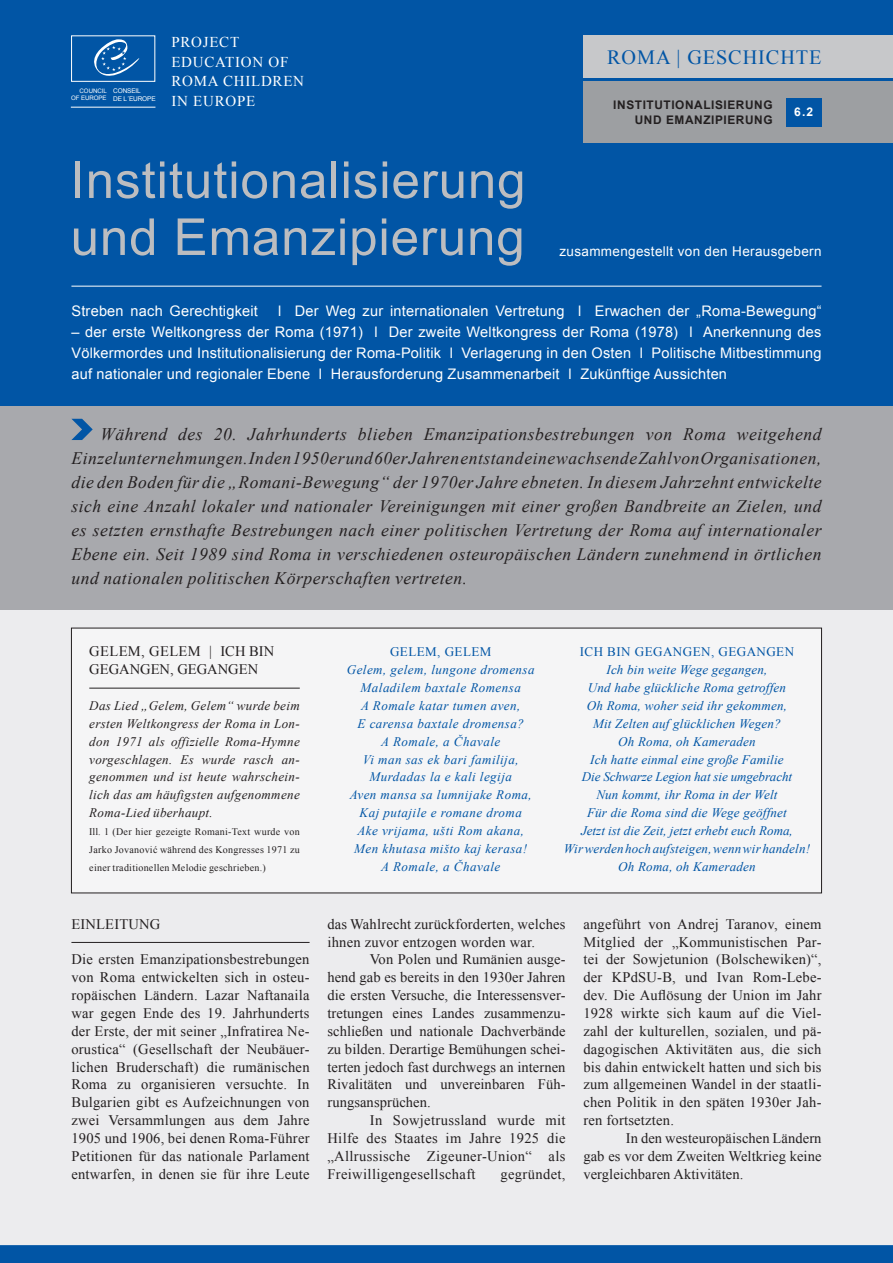
<style>
.page{position:relative;width:893px;height:1263px;background:#fff}
.page>*{position:absolute;margin:0;border:0;box-sizing:border-box;transform-origin:0 0}
.t1{font:51px/57px "Arial";letter-spacing:.02em;color:#bcbdc0}
.t2{font:20.25px "Times New Roman";letter-spacing:.045em;color:#0155a5}
.t3{font:italic 17.55px/24px "Times New Roman";letter-spacing:.03em;color:#231f20;text-align:justify}
.t4{font:15px/19.5px "Times New Roman";letter-spacing:.05em;color:#fff}
.t5{font:14.55px/17.9px "Times New Roman";letter-spacing:.015em;color:#231f20;text-align:justify}
.t6{font:14.55px/21px "Arial";letter-spacing:.015em;color:#fff;text-align:justify}
.t7{font:13.5px "Arial";letter-spacing:.025em;color:#fff}
.t8{font:italic 13.05px/17.9px "Times New Roman";letter-spacing:.015em;color:#0155a5;text-align:center}
.t9{font:italic 13.05px/17.9px "Times New Roman";letter-spacing:.035em;color:#0155a5;text-align:center}
.t10{font:italic 13.05px/17.9px "Times New Roman";letter-spacing:.025em;color:#231f20;text-align:justify}
.t11{font:13.05px "Times New Roman";letter-spacing:.035em;color:#0155a5}
.t12{font:700 12px "Arial";color:#fff}
.t13{font:700 11.85px/15px "Arial";letter-spacing:.05em;color:#231f20;text-align:right}
.t14{font:10.05px/17.9px "Times New Roman";letter-spacing:.025em;color:#231f20;text-align:justify}
.t15{font:6.45px/7.6px "Arial";letter-spacing:-.025em;color:#fff}
.t16{font:6.15px/7.6px "Arial";letter-spacing:-.01em;color:#fff;text-align:right}
</style>
<div class="page">
<div style="left:0;top:0;width:893px;height:411px;background:#0155a5"></div>
<hr style="left:71px;top:107px;width:84px;height:1px;background:#fff">
<svg style="left:90px;top:39px;width:49px;height:43px"></svg>
<div style="left:583px;top:81px;width:310px;height:62px;background:#9d9fa2"></div>
<div style="left:583px;top:36px;width:310px;height:42px;background:#c7c8ca"></div>
<div style="left:786px;top:98px;width:35px;height:28px;background:#0155a5"></div>
<div style="left:0;top:487px;width:893px;height:776px;background:#ececee"></div>
<hr style="left:71px;top:942px;width:239px;height:1px;background:#231f20">
<div style="left:0;top:1245px;width:893px;height:18px;background:#0155a5"></div>
<hr style="left:71px;top:286px;width:750px;height:1px;background:#fff">
<div style="left:0;top:406px;width:893px;height:204px;background:#a8a9ad"></div>
<svg style="left:71px;top:419px;width:22px;height:21px"></svg>
<div style="left:71px;top:628px;width:750px;height:265px;background:#f5f5f6"></div>
<hr style="left:89px;top:688px;width:211px;height:1px;background:#231f20">
<p class="t16" style="left:71px;top:87px;width:37px">Council of Europe</p>
<p class="t15" style="left:113px;top:87px;width:43px">Conseil<br>de l´Europe</p>
<p class="t4" style="left:171px;top:32px;width:134px">Project<br>Education of<br>Roma Children in Europe</p>
<h1 class="t1" style="left:71px;top:152px;width:456px">I nstitutionalisierung und Emanzipierung</h1>
<h2 class="t2" style="left:607px;top:44px;width:216px">Roma | Geschichte</h2>
<p class="t12" style="left:794px;top:104px;width:21px">6.2</p>
<p class="t13" style="left:613px;top:98px;width:161px">INSTITUTIONALISIERUNG<br>UND EMANZIPIERUNG</p>
<p class="t7" style="left:559px;top:242px;width:264px">zusammengestellt von den Herausgebern</p>
<p class="t6" style="left:71px;top:301px;width:188px">Streben nach Gerechtigkeit</p>
<p class="t6" style="left:278px;top:301px;width:545px">l Der Weg zur internationalen Vertretung l Erwachen der „Roma-Bewegung“</p>
<p class="t6" style="left:71px;top:322px;width:752px">– der erste Weltkongress der Roma (1971) l Der zweite Weltkongress der Roma (1978) l Anerkennung des Völkermordes und I nstitutionalisierung der Roma-Politik l Verlagerung in den Osten l Politische Mitbestimmung auf nationaler und regionaler Ebene l Herausforderung Zusammenarbeit l Zukünftige Aussichten</p>
<p class="t3" style="left:71px;top:421px;width:752px;text-indent:29px">Während des 20. Jahrhunderts blieben Emanzipationsbestrebungen von Roma weitgehend Einzelunternehmungen. In den 1950er und 60er Jahren entstand eine wachsende Zahl von Organisationen, die den Boden für die „Romani-Bewegung“ der 1970er Jahre ebneten. In diesem Jahrzehnt entwickelte sich eine Anzahl lokaler und nationaler Vereinigungen mit einer großen Bandbreite an Zielen, und es setzten ernsthafte Bestrebungen nach einer politischen Vertretung der Roma auf internationaler Ebene ein. Seit 1989 sind Roma in verschiedenen osteuropäischen Ländern zunehmend in örtlichen und nationalen politischen Körperschaften vertreten.</p>
<p class="t5" style="left:89px;top:642px;width:186px">Gelem, Gelem | Ich bin gegangen, gegangen</p>
<p class="t10" style="left:89px;top:696px;width:212px">Das Lied „Gelem, Gelem“ wurde beim ersten Weltkongress der Roma in Lon&shy;don 1971 als offizielle Roma-Hymne vorgeschlagen. Es wurde rasch an&shy;genommen und ist heute wahrschein&shy;lich das am häufigsten aufgenommene Roma-Lied überhaupt.</p>
<p class="t14" style="left:89px;top:822px;width:212px">Ill. 1 (Der hier gezeigte Romani-Text wurde von Jarko Jovanović während des Kongresses 1971 zu einer traditionellen Melodie geschrieben.)</p>
<p class="t11" style="left:390px;top:643px;width:103px">Gelem, gelem</p>
<p class="t9" style="left:347px;top:661px;width:189px">Gelem, gelem, lungone dromensa<br>Maladilem baxtale Romensa<br>A Romale katar tumen aven,<br>E carensa baxtale dromensa?<br>A Romale, a Čhavale<br>Vi man sas ek bari familija,<br>Murdadas la e kali legija<br>Aven mansa sa lumnijake Roma,<br>Kaj putajile e romane droma<br>Ake vrijama, ušti Rom akana,<br>Men khutasa mišto kaj kerasa!<br>A Romale, a Čhavale</p>
<p class="t11" style="left:580px;top:643px;width:216px">Ich b in gegangen, gegangen</p>
<p class="t8" style="left:564px;top:661px;width:248px">Ich bin weite Wege gegangen,<br>Und habe glückliche Roma getroffen<br>Oh Roma, woher seid ihr gekommen,<br>Mit Zelten auf glücklichen Wegen?<br>Oh Roma, oh Kameraden<br>Ich hatte einmal eine große Familie<br>Die Schwarze Legion hat sie umgebracht<br>Nun kommt, ihr Roma in der Welt<br>Für die Roma sind die Wege geöffnet<br>Jetzt ist die Zeit, jetzt erhebt euch Roma,<br>Wir werden hoch aufsteigen, wenn wir handeln!<br>Oh Roma, oh Kameraden</p>
<p class="t5" style="left:71px;top:915px;width:87px">Einleitung</p>
<p class="t5" style="left:71px;top:950px;width:240px">Die ersten Emanzipationsbestrebungen von Roma entwickelten sich in osteu&shy;ropäischen Ländern. Lazar Naftanaila war gegen Ende des 19. Jahrhunderts der Erste, der mit seiner „Infratirea Ne&shy;orustica“ (Gesellschaft der Neubäuer&shy;lichen Bruderschaft) die rumänischen Roma zu organisieren versuchte. In Bulgarien gibt es Aufzeichnungen von zwei Versammlungen aus dem Jahre 1905 und 1906, bei denen Roma-Führer Petitionen für das nationale Parlament entwarfen, in denen sie für ihre Leute</p>
<p class="t5" style="left:327px;top:915px;width:240px">das Wahlrecht zurückforderten, welches ihnen zuvor entzogen worden war.</p>
<p class="t5" style="left:327px;top:950px;width:240px;text-indent:43px">Von Polen und Rumänien ausge&shy;hend gab es bereits in den 1930er Jahren die ersten Versuche, die Interessensver&shy;tretungen eines Landes zusammenzu&shy;schließen und nationale Dachverbände zu bilden. Derartige Bemühungen schei&shy;terten jedoch fast durchwegs an internen Rivalitäten und unvereinbaren Füh&shy;rungsansprüchen.</p>
<p class="t5" style="left:327px;top:1111px;width:240px;text-indent:43px">In Sowjetrussland wurde mit Hilfe des Staates im Jahre 1925 die „Allrussische Zigeuner-Union“ als Freiwilligengesellschaft</p>
<p class="t5" style="left:500px;top:1165px;width:67px">gegründet,</p>
<p class="t5" style="left:583px;top:915px;width:240px">angeführt von Andrej Taranov, einem Mitglied der „Kommunistischen Par&shy;tei der Sowjetunion (Bolschewiken)“, der KPdSU-B, und Ivan Rom-Lebe&shy;dev. Die Auflösung der Union im Jahr 1928 wirkte sich kaum auf die Viel&shy;zahl der kulturellen, sozialen, und pä&shy;dagogischen Aktivitäten aus, die sich bis dahin entwickelt hatten und sich bis zum allgemeinen Wandel in der staatli&shy;chen Politik in den späten 1930er Jah&shy;ren fortsetzten.</p>
<p class="t5" style="left:583px;top:1129px;width:240px;text-indent:43px">In den westeuropäischen Ländern gab es vor dem Zweiten Weltkrieg keine vergleichbaren Aktivitäten.</p>
</div>
